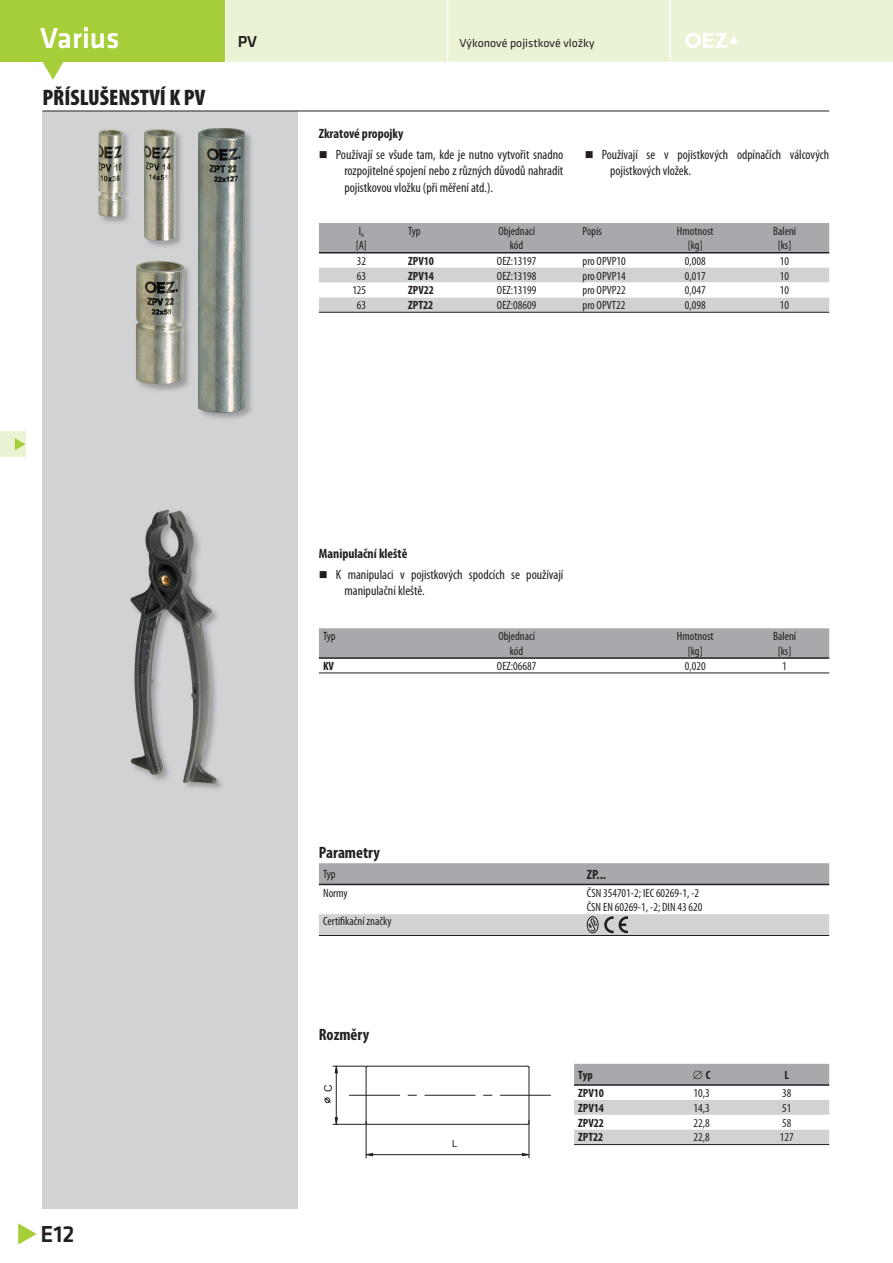
<style>
.page{position:relative;width:893px;height:1263px;background:#fff}
.page>*{position:absolute;margin:0;border:0;box-sizing:border-box;transform-origin:0 0}
.t1{font:500 30px "Klavika";color:#fff}
.t2{font:500 24px "Klavika";color:#231f20}
.t3{font:900 condensed 22.5px "Myriad Pro";color:#231f20}
.t4{font:700 condensed 16.5px "Myriad Pro";color:#231f20}
.t5{font:500 16.5px "Klavika";color:#231f20}
.t6{font:condensed 13.5px/16.2px "Myriad Pro";color:#231f20}
.t7{font:700 condensed 13.5px "Myriad Pro";color:#231f20}
.t8{font:condensed 12px/14.5px "Myriad Pro";color:#231f20}
.t9{font:700 condensed 12px "Myriad Pro";color:#231f20}
.t10{font:12px "Klavika";color:#231f20}
.t11{font:10.5px "Arial";color:#231f20}
.t12{font:9.6px "Arial";color:#231f20}
</style>
<div class="page">
<svg style="left:319px;top:863px;width:510px;height:21px;background:#a7a8ab"></svg>
<hr style="left:319px;top:884px;width:510px;height:1px;background:#231f20">
<div style="left:42px;top:111px;width:256px;height:1098px;background:#d1d2d4"></div>
<div style="left:319px;top:223px;width:510px;height:29px;background:#a8a9ad"></div>
<svg style="left:319px;top:268px;width:510px;height:44px"></svg>
<hr style="left:319px;top:252px;width:510px;height:1px;background:#231f20">
<hr style="left:319px;top:312px;width:510px;height:1px;background:#231f20">
<div style="left:319px;top:628px;width:510px;height:29px;background:#a8a9ad"></div>
<hr style="left:319px;top:657px;width:510px;height:2px;background:#231f20">
<hr style="left:319px;top:673px;width:510px;height:1px;background:#231f20">
<div style="left:0;top:0;width:224px;height:62px;background:#a6ce39"></div>
<svg style="left:42px;top:62px;width:22px;height:18px"></svg>
<svg style="left:18px;top:1223px;width:19px;height:22px"></svg>
<div style="left:226px;top:0;width:667px;height:62px;background:#eaf3d4"></div>
<div style="left:0;top:432px;width:25px;height:25px;background:#eaf3d4"></div>
<svg style="left:15px;top:438px;width:10px;height:12px"></svg>
<hr style="left:42px;top:111px;width:787px;height:1px;background:#231f20">
<svg style="left:574px;top:1100px;width:255px;height:44px"></svg>
<hr style="left:574px;top:1144px;width:255px;height:1px;background:#231f20">
<hr style="left:574px;top:1084px;width:255px;height:2px;background:#231f20">
<hr style="left:529px;top:1068px;width:1px;height:55px;background:#231f20">
<hr style="left:367px;top:1124px;width:161px;height:1px;background:#231f20">
<hr style="left:366px;top:1068px;width:1px;height:55px;background:#231f20">
<hr style="left:367px;top:1066px;width:161px;height:1px;background:#231f20">
<svg style="left:349px;top:1095px;width:202px;height:1px"></svg>
<hr style="left:333px;top:1066px;width:33px;height:1px;background:#231f20">
<hr style="left:333px;top:1124px;width:33px;height:1px;background:#231f20">
<hr style="left:336px;top:1073px;width:1px;height:45px;background:#231f20">
<svg style="left:335px;top:1066px;width:2px;height:7px"></svg>
<svg style="left:335px;top:1118px;width:2px;height:7px"></svg>
<hr style="left:366px;top:1121px;width:1px;height:37px;background:#231f20">
<hr style="left:529px;top:1120px;width:1px;height:38px;background:#231f20">
<hr style="left:373px;top:1154px;width:149px;height:1px;background:#231f20">
<svg style="left:366px;top:1153px;width:7px;height:3px"></svg>
<svg style="left:527px;top:1119px;width:3px;height:6px"></svg>
<svg style="left:522px;top:1153px;width:8px;height:3px"></svg>
<svg style="left:324px;top:1098px;width:7px;height:5px"></svg>
<img style="left:106px;top:133px;width:23px;height:90px">
<img style="left:98px;top:129px;width:26px;height:92px">
<img style="left:149px;top:133px;width:32px;height:114px">
<img style="left:144px;top:129px;width:34px;height:114px">
<img style="left:198px;top:132px;width:54px;height:287px">
<img style="left:199px;top:128px;width:46px;height:286px">
<img style="left:142px;top:267px;width:48px;height:124px">
<img style="left:135px;top:261px;width:51px;height:125px">
<img style="left:186px;top:779px;width:35px;height:10px">
<img style="left:131px;top:510px;width:87px;height:275px">
<svg style="left:319px;top:914px;width:510px;height:22px;background:#c6c6c8"></svg>
<div style="left:574px;top:1064px;width:255px;height:21px;background:#a8a9ad"></div>
<h1 class="t1" style="left:40px;top:20px;width:81px">Varius</h1>
<h3 class="t3" style="left:42px;top:84px;width:164px">PŘÍSLUŠENSTVÍ K PV</h3>
<h3 class="t5" style="left:238px;top:32px;width:21px">PV</h3>
<p class="t7" style="left:319px;top:129px;width:86px">Zkratové propojky</p>
<p class="t10" style="left:459px;top:36px;width:136px">Výkonové pojistkové vložky</p>
<p class="t6" style="left:344px;top:147px;width:220px;text-align:justify;text-indent:-8px">Používají se všude tam, kde je nutno vytvořit snadno rozpojitelné spojení nebo z různých důvodů nahradit pojistkovou vložku (při měření atd.).</p>
<p class="t6" style="left:610px;top:147px;width:220px;text-indent:-8px">Používají se v pojistkových odpínačích válcových pojistkových vložek.</p>
<p class="t8" style="left:359px;top:224px;width:7px">I<sub>n</sub></p>
<p class="t8" style="left:408px;top:224px;width:14px">Typ</p>
<p class="t8" style="left:498px;top:224px;width:38px">Objednací</p>
<p class="t8" style="left:582px;top:224px;width:21px">Popis</p>
<p class="t8" style="left:677px;top:224px;width:38px">Hmotnost</p>
<p class="t8" style="left:773px;top:224px;width:25px">Balení</p>
<p class="t8" style="left:356px;top:239px;width:12px">[A]</p>
<p class="t8" style="left:510px;top:239px;width:15px">kód</p>
<p class="t8" style="left:688px;top:239px;width:16px">[kg]</p>
<p class="t8" style="left:778px;top:239px;width:15px">[ks]</p>
<p class="t8" style="left:357px;top:255px;width:11px">32</p>
<p class="t9" style="left:408px;top:256px;width:27px">ZPV10</p>
<p class="t8" style="left:497px;top:255px;width:41px">OEZ:13197</p>
<p class="t8" style="left:582px;top:255px;width:45px">pro OPVP10</p>
<p class="t8" style="left:685px;top:255px;width:22px">0,008</p>
<p class="t8" style="left:780px;top:255px;width:11px">10</p>
<p class="t8" style="left:357px;top:269px;width:11px">63</p>
<p class="t9" style="left:408px;top:271px;width:27px">ZPV14</p>
<p class="t8" style="left:497px;top:269px;width:41px">OEZ:13198</p>
<p class="t8" style="left:582px;top:269px;width:45px">pro OPVP14</p>
<p class="t8" style="left:685px;top:269px;width:22px">0,017</p>
<p class="t8" style="left:780px;top:269px;width:11px">10</p>
<p class="t8" style="left:352px;top:284px;width:15px">125</p>
<p class="t9" style="left:408px;top:286px;width:27px">ZPV22</p>
<p class="t8" style="left:497px;top:284px;width:41px">OEZ:13199</p>
<p class="t8" style="left:582px;top:284px;width:45px">pro OPVP22</p>
<p class="t8" style="left:685px;top:284px;width:22px">0,047</p>
<p class="t8" style="left:780px;top:284px;width:11px">10</p>
<p class="t8" style="left:357px;top:299px;width:11px">63</p>
<p class="t9" style="left:408px;top:301px;width:27px">ZPT22</p>
<p class="t8" style="left:497px;top:299px;width:41px">OEZ:08609</p>
<p class="t8" style="left:582px;top:299px;width:44px">pro OPVT22</p>
<p class="t8" style="left:685px;top:299px;width:22px">0,098</p>
<p class="t8" style="left:780px;top:299px;width:11px">10</p>
<h2 class="t2" style="left:41px;top:1219px;width:36px">E12</h2>
<p class="t7" style="left:319px;top:548px;width:90px">Manipulační kleště</p>
<p class="t6" style="left:344px;top:567px;width:220px;text-indent:-8px">K manipulaci v pojistkových spodcích se používají manipulační kleště.</p>
<p class="t8" style="left:323px;top:630px;width:14px">Typ</p>
<p class="t8" style="left:498px;top:630px;width:38px">Objednací</p>
<p class="t8" style="left:677px;top:630px;width:38px">Hmotnost</p>
<p class="t8" style="left:773px;top:630px;width:25px">Balení</p>
<p class="t8" style="left:510px;top:644px;width:15px">kód</p>
<p class="t8" style="left:688px;top:644px;width:16px">[kg]</p>
<p class="t8" style="left:778px;top:644px;width:15px">[ks]</p>
<p class="t9" style="left:323px;top:662px;width:12px">KV</p>
<p class="t8" style="left:497px;top:660px;width:41px">OEZ:06687</p>
<p class="t8" style="left:685px;top:660px;width:22px">0,020</p>
<p class="t8" style="left:782px;top:660px;width:6px">1</p>
<h3 class="t4" style="left:319px;top:846px;width:63px">Parametry</h3>
<p class="t8" style="left:323px;top:867px;width:14px">Typ</p>
<p class="t7" style="left:587px;top:869px;width:21px">ZP...</p>
<p class="t8" style="left:323px;top:886px;width:26px">Normy</p>
<p class="t8" style="left:587px;top:886px;width:117px">ČSN 354701-2; IEC 60269-1, -2<br>ČSN EN 60269-1, -2; DIN 43 620</p>
<p class="t8" style="left:323px;top:915px;width:70px">Certifikační značky</p>
<h3 class="t4" style="left:319px;top:1029px;width:52px">Rozměry</h3>
<p class="t11" style="left:322px;top:1092px;width:9px;rotate:-90deg">C</p>
<p class="t12" style="left:452px;top:1138px;width:7px">L</p>
<p class="t9" style="left:578px;top:1070px;width:16px">Typ</p>
<p class="t9" style="left:706px;top:1070px;width:6px">C</p>
<p class="t9" style="left:784px;top:1070px;width:6px">L</p>
<p class="t9" style="left:578px;top:1089px;width:27px">ZPV10</p>
<p class="t8" style="left:693px;top:1087px;width:18px">10,3</p>
<p class="t8" style="left:782px;top:1087px;width:11px">38</p>
<p class="t9" style="left:578px;top:1103px;width:27px">ZPV14</p>
<p class="t8" style="left:693px;top:1101px;width:18px">14,3</p>
<p class="t8" style="left:782px;top:1101px;width:11px">51</p>
<p class="t9" style="left:578px;top:1118px;width:27px">ZPV22</p>
<p class="t8" style="left:693px;top:1116px;width:18px">22,8</p>
<p class="t8" style="left:782px;top:1116px;width:11px">58</p>
<p class="t9" style="left:578px;top:1133px;width:27px">ZPT22</p>
<p class="t8" style="left:693px;top:1131px;width:18px">22,8</p>
<p class="t8" style="left:780px;top:1131px;width:15px">127</p>
</div>
